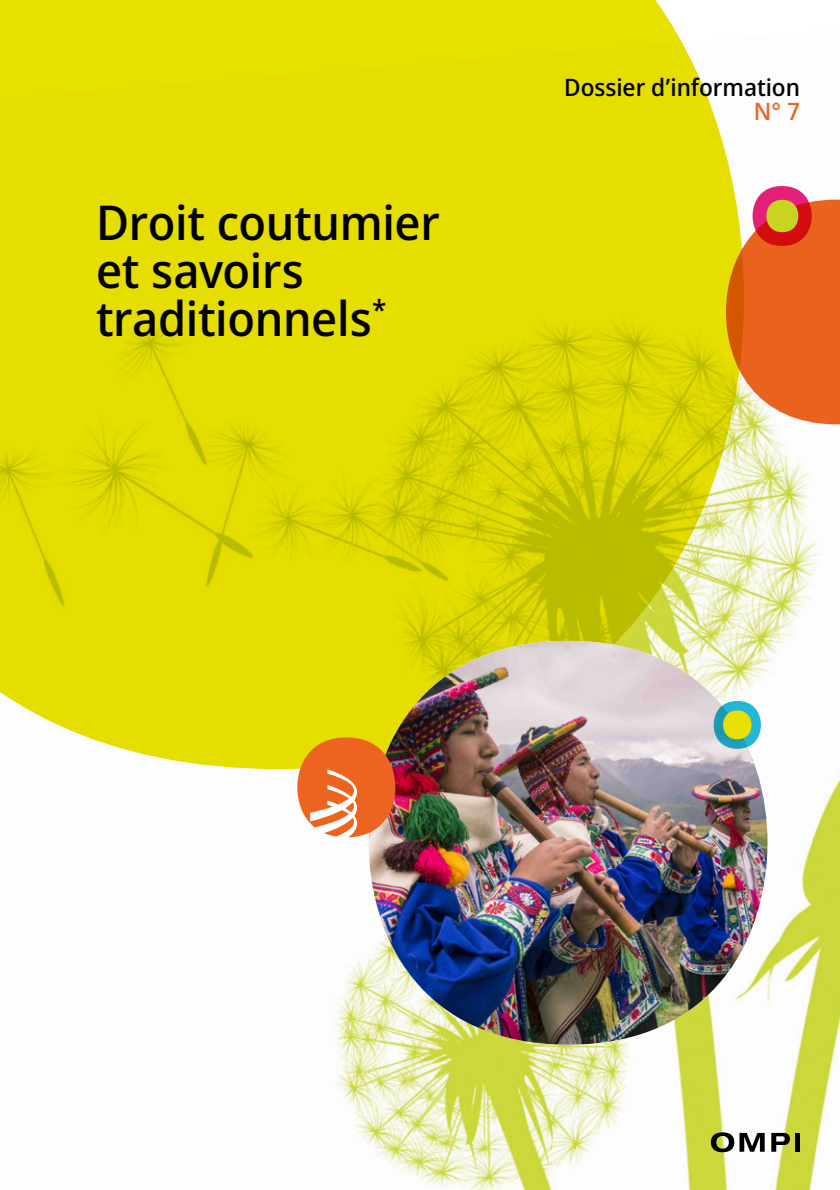
<style>
.page{position:relative;width:840px;height:1190px;background:#fff}
.page>*{position:absolute;margin:0;border:0;box-sizing:border-box;transform-origin:0 0}
.TITLE_lev__1_medium{font:500 48px/48px "Noto Sans Display";letter-spacing:-.005em;color:#000}
.TITLE_lev__1_medium-2{font:500 24px "Noto Sans Display";letter-spacing:-.005em;color:#000}
.TITLE_lev__1_medium-3{font:500 24px "Noto Sans Display";color:#ec641f}
</style>
<div class="page">
<div style="left:0;top:0;width:674px;height:29px;background:#e8e000"></div>
<img style="left:0;top:29px;width:840px;height:1161px">
<svg style="left:726px;top:200px;width:114px;height:224px;background:#e8782b"></svg>
<svg style="left:753px;top:186px;width:59px;height:60px;background:#da1940"></svg>
<div style="left:766px;top:200px;width:32px;height:32px;background:#c8d41f;border-radius:50%"></div>
<img style="left:369px;top:641px;width:399px;height:404px">
<svg style="left:714px;top:701px;width:47px;height:48px"></svg>
<div style="left:723px;top:711px;width:28px;height:28px;background:#e8e000;border-radius:50%"></div>
<svg style="left:297px;top:737px;width:98px;height:100px;background:#e98745"></svg>
<svg style="left:740px;top:1133px;width:25px;height:19px"></svg>
<svg style="left:771px;top:1133px;width:19px;height:19px"></svg>
<div style="left:795px;top:1133px;width:5px;height:19px;background:#000"></div>
<svg style="left:711px;top:1132px;width:23px;height:20px"></svg>
<p class="TITLE_lev__1_medium" style="left:96px;top:200px;width:345px">Droit coutumier et savoirs traditionnels<sup>*</sup></p>
<p class="TITLE_lev__1_medium-2" style="left:564px;top:70px;width:237px">Dossier d’information</p>
<p class="TITLE_lev__1_medium-3" style="left:754px;top:94px;width:48px">N° 7</p>
</div>
